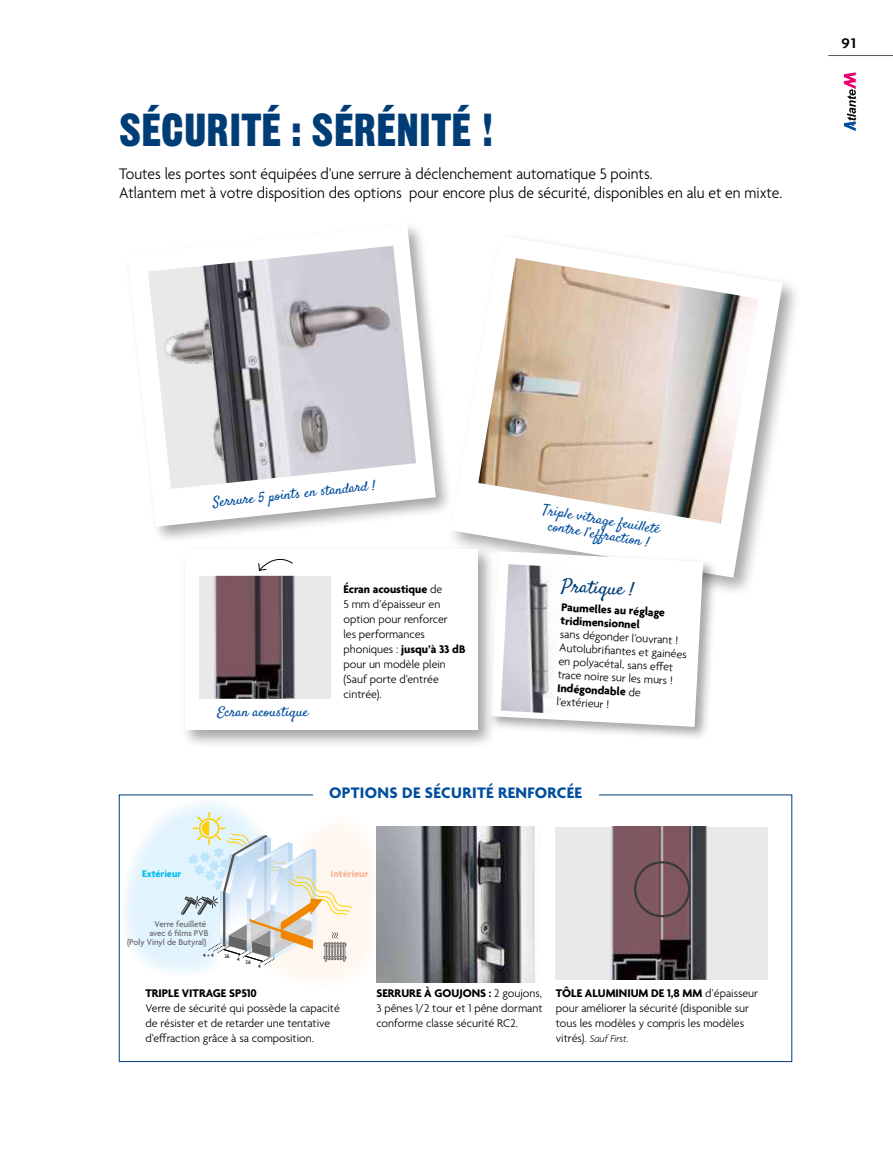
<style>
.page{position:relative;width:893px;height:1149px;background:#fff}
.page>*{position:absolute;margin:0;border:0;box-sizing:border-box;transform-origin:0 0}
.t1{font:45px "Gothic Thirteen";color:#003d76}
.t2{font:18px "Satisfy";color:#003d76;scale:1.06 1}
.t3{font:300 16.5px/18.9px "Agenda";color:#000;scale:.95 1}
.t4{font:700 16.5px "Agenda";letter-spacing:.02em;color:#004e9e}
.t5{font:600 15px "Agenda";color:#000;scale:1.1 1}
.t6{font:13.5px/15px "Satisfy";color:#004e9e;text-align:center;scale:1.06 1}
.t7{font:300 12px/15px "Agenda";color:#000}
.t8{font:700 12px/13.5px "Agenda";color:#000}
.t9{font:italic 300 10.5px "Agenda";color:#000;scale:.94 1}
.t10{font:700 10.35px "Agenda";color:#0be}
.t11{font:700 10.35px "Agenda";color:#f7b8a1}
.t12{font:500 9.15px/9.1px "Agenda";color:#656564;text-align:right}
.t13{font:500 5.55px "Agenda";color:#000}
.s1{font-weight:700}
.s2{font-style:normal;font-size:12px}
</style>
<div class="page">
<hr style="left:828px;top:55px;width:65px;height:1px;background:#565655">
<svg style="left:844px;top:72px;width:12px;height:59px"></svg>
<svg style="left:124px;top:802px;width:259px;height:181px"></svg>
<div style="left:124px;top:221px;width:330px;height:323px;background:#000;opacity:.35"></div>
<svg style="left:127px;top:224px;width:309px;height:302px"></svg>
<img style="left:148px;top:246px;width:268px;height:243px">
<div style="left:447px;top:232px;width:355px;height:365px;background:#000;opacity:.35"></div>
<svg style="left:451px;top:235px;width:332px;height:342px"></svg>
<img style="left:478px;top:258px;width:280px;height:265px">
<div style="left:487px;top:548px;width:231px;height:193px;background:#000;opacity:.35"></div>
<svg style="left:496px;top:551px;width:207px;height:175px"></svg>
<img style="left:501px;top:564px;width:81px;height:150px">
<img style="left:376px;top:826px;width:181px;height:156px">
<div style="left:555px;top:826px;width:212px;height:153px;background:#e9e9e9"></div>
<img style="left:609px;top:826px;width:102px;height:153px">
<div style="left:634px;top:860px;width:56px;height:57px;border:2px solid #3a3a39;border-radius:50%"></div>
<div style="left:181px;top:545px;width:315px;height:203px;background:#000;opacity:.35"></div>
<div style="left:185px;top:549px;width:293px;height:180px;background:#fff"></div>
<div style="left:200px;top:575px;width:131px;height:123px;background:#e9e9e9"></div>
<img style="left:212px;top:575px;width:87px;height:123px">
<svg style="left:258px;top:558px;width:35px;height:13px"></svg>
<h1 class="t1" style="left:119px;top:102px;width:376px">SÉCURITÉ : SÉRÉNITÉ !</h1>
<h3 class="t3" style="left:119px;top:165px;width:700px">Toutes les portes sont équipées d’une serrure à déclenchement automatique 5 points.<br>Atlantem met à votre disposition des options pour encore plus de sécurité, disponibles en alu et en mixte.</h3>
<p class="t5" style="left:841px;top:35px;width:15px">91</p>
<p class="t6" style="left:212px;top:496px;width:156px;rotate:-6deg">Serrure 5 points en standard !</p>
<p class="t6" style="left:217px;top:705px;width:87px">Ecran acoustique</p>
<p class="t7" style="left:343px;top:582px;width:124px"><span class="s1">Écran acoustique</span> de<br>5 mm d’épaisseur en option pour renforcer<br>les performances phoniques : <span class="s1">jusqu’à 33 dB </span>pour un modèle plein (Sauf porte d’entrée cintrée).</p>
<p class="t6" style="left:544px;top:502px;width:114px;rotate:10deg">Triple vitrage feuilleté contre l’effraction !</p>
<h2 class="t2" style="left:562px;top:574px;width:70px;rotate:3deg">Pratique !</h2>
<p class="t8" style="left:562px;top:601px;width:105px;rotate:3deg">Paumelles au réglage tridimensionnel</p>
<p class="t7" style="left:560px;top:628px;width:129px;line-height:13.5px;rotate:3deg">sans dégonder l’ouvrant !<br>Autolubrifi antes et gainées en polyacétal, sans eff et trace noire sur les murs !<br><span class="s1">Indégondable</span> de l’extérieur !</p>
<h3 class="t4" style="left:329px;top:783px;width:255px">OPTIONS DE SÉCURITÉ RENFORCÉE</h3>
<p class="t10" style="left:142px;top:868px;width:41px">Extérieur</p>
<p class="t11" style="left:331px;top:867px;width:39px">Intérieur</p>
<p class="t12" style="left:127px;top:919px;width:83px">Verre feuilleté<br>avec 6 films PVB<br>(Poly Vinyl de Butyral)</p>
<p class="t13" style="left:203px;top:951px;width:12px">4 + 4</p>
<p class="t13" style="left:224px;top:952px;width:7px">26</p>
<p class="t13" style="left:237px;top:955px;width:4px">4</p>
<p class="t13" style="left:245px;top:959px;width:7px">26</p>
<p class="t13" style="left:258px;top:962px;width:4px">4</p>
<p class="t8" style="left:145px;top:986px;width:113px">TRIPLE VITRAGE SP510</p>
<p class="t7" style="left:145px;top:1000px;width:196px">Verre de sécurité qui possède la capacité de résister et de retarder une tentative d’effraction grâce à sa composition.</p>
<p class="t7" style="left:376px;top:985px;width:168px;text-align:justify"><span class="s1">SERRURE À GOUJONS :</span> 2 goujons, 3 pênes 1/2 tour et 1 pêne dormant conforme classe sécurité RC2.</p>
<p class="t7" style="left:556px;top:985px;width:204px"><span class="s1">TÔLE ALUMINIUM DE 1,8 MM</span> d’épaisseur pour améliorer la sécurité (disponible sur tous les modèles y compris les modèles</p>
<p class="t9" style="left:556px;top:1031px;width:79px"><span class="s2">vitrés).</span> Sauf First.</p>
</div>
